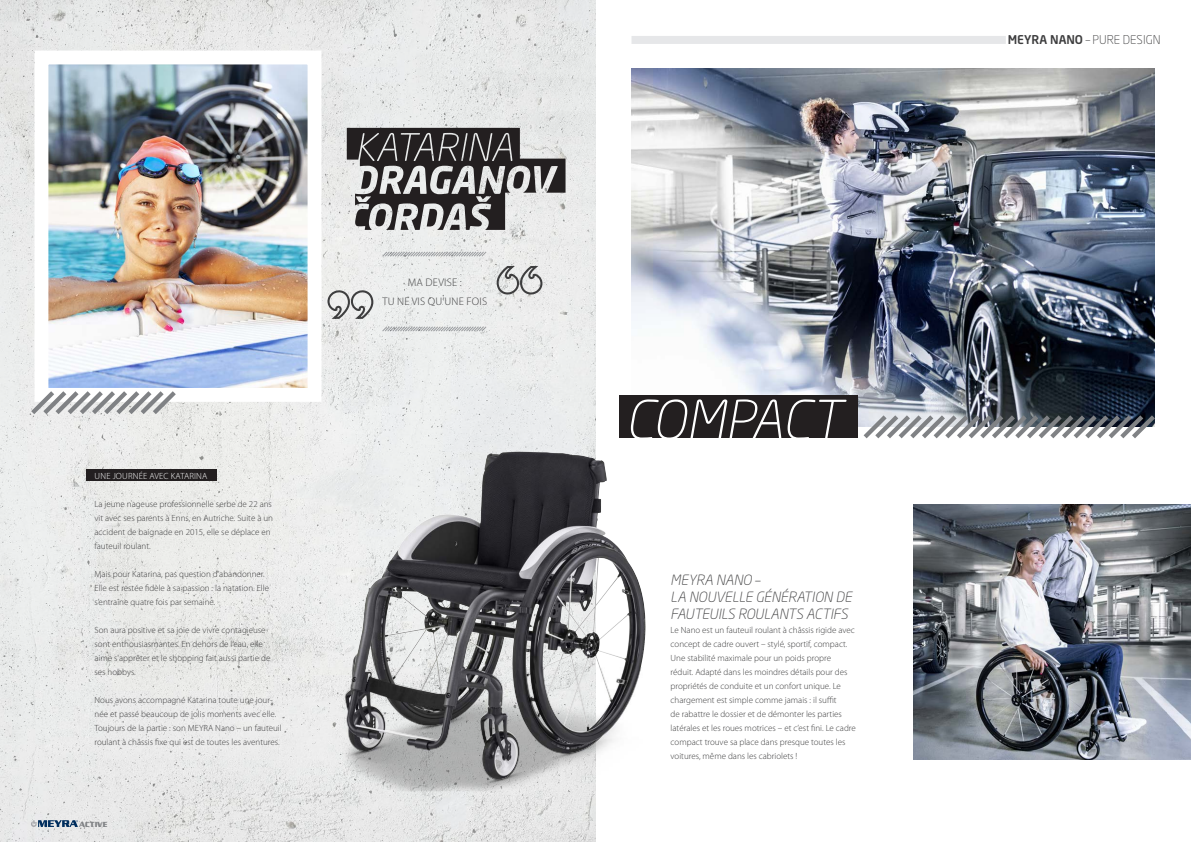
<style>
.page{position:relative;width:1191px;height:842px;background:#fff}
.page>*{position:absolute;margin:0;border:0;box-sizing:border-box;transform-origin:0 0}
.t1{font:italic 300 53.5px "Neo Sans Std";letter-spacing:-.015em;color:#fff}
.t2{font:italic 300 14px/16.8px "Neo Sans Std";color:#3e3e3f}
.t3{font:300 12px "Neo Sans Std";color:#3e3e3f}
.t4{font:300 11px/19px "Myriad Pro";letter-spacing:.02em;color:#3e3e3f;text-align:center}
.t5{font:300 9px/14px "Myriad Pro";color:#3e3e3f}
.t6{font:300 9px "Myriad Pro";letter-spacing:.02em;color:#fff}
.t7{font:700 7.3px "Enter Sansman";color:#808285}
.s1{font-weight:500}
</style>
<div class="page">
<img style="left:0;top:0;width:31px;height:842px">
<svg style="left:27px;top:387px;width:4px;height:32px"></svg>
<img style="left:31px;top:0;width:1160px;height:842px">
<p class="t6" style="left:95px;top:471px;width:114px">UNE JOURNÉE AVEC KATARINA</p>
<p class="t5" style="left:94px;top:497px;width:180px">La jeune nageuse professionnelle serbe de 22 ans vit avec ses parents à Enns, en Autriche. Suite à un accident de baignade en 2015, elle se déplace en fauteuil roulant.</p>
<p class="t5" style="left:94px;top:567px;width:176px">Mais pour Katarina, pas question d’abandonner.<br>Elle est restée fidèle à sa passion : la natation. Elle s’entraîne quatre fois par semaine.</p>
<p class="t5" style="left:94px;top:623px;width:177px">Son aura positive et sa joie de vivre contagieuse sont enthousiasmantes. En dehors de l’eau, elle aime s'apprêter et le shopping fait aussi partie de ses hobbys.</p>
<p class="t5" style="left:94px;top:693px;width:189px">Nous avons accompagné Katarina toute une jour&shy;née et passé beaucoup de jolis moments avec elle.<br>Toujours de la partie : son MEYRA Nano – un fauteuil roulant à châssis fixe qui est de toutes les aventures.</p>
<p class="t7" style="left:79px;top:820px;width:30px">ACTIVE</p>
<p class="t4" style="left:382px;top:273px;width:106px">MA DEVISE :<br>TU NE VIS QU’UNE FOIS</p>
<h1 class="t1" style="left:625px;top:388px;width:217px">COMPACT</h1>
<h2 class="t2" style="left:670px;top:572px;width:183px">MEYRA NANO –<br>LA NOUVELLE GÉNÉRATION DE<br>FAUTEUILS ROULANTS ACTIFS</h2>
<p class="t5" style="left:670px;top:623px;width:187px">Le Nano est un fauteuil roulant à châssis rigide avec concept de cadre ouvert – stylé, sportif, compact.<br>Une stabilité maximale pour un poids propre réduit. Adapté dans les moindres détails pour des propriétés de conduite et un confort unique. Le chargement est simple comme jamais : il suffit<br>de rabattre le dossier et de démonter les parties latérales et les roues motrices – et c’est fini. Le cadre compact trouve sa place dans presque toutes les voitures, même dans les cabriolets !</p>
<h3 class="t3" style="left:1007px;top:32px;width:154px"><span class="s1">MEYRA NANO</span> – PURE DESIGN</h3>
</div>
